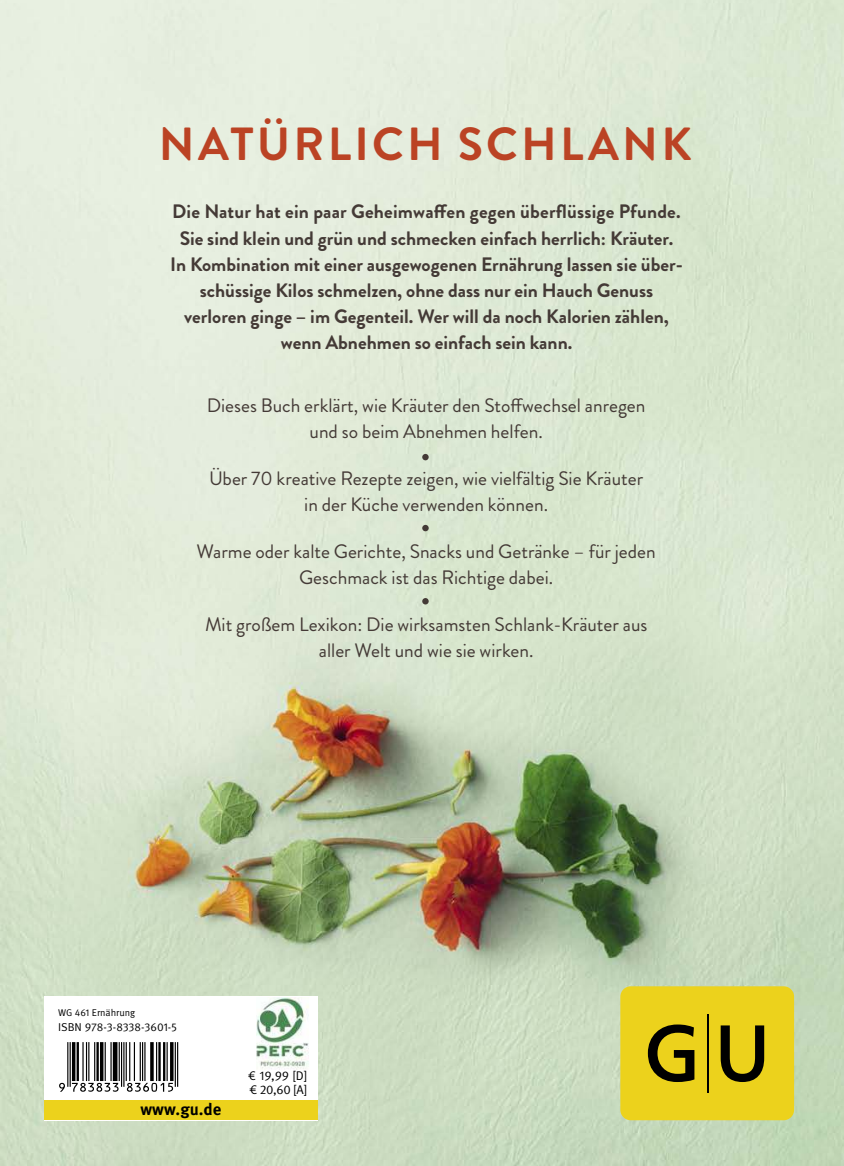
<style>
.page{position:relative;width:844px;height:1166px;background:#fff}
.page>*{position:absolute;margin:0;border:0;box-sizing:border-box;transform-origin:0 0}
.t1{font:700 46.38px "Brandon Grotesque";letter-spacing:.07em;color:#bb4324}
.t2{font:19.43px/26.1px "Brandon Grotesque";color:#443a36;text-align:center}
.t3{font:700 19.43px/26.1px "Brandon Grotesque";color:#443a36;text-align:center}
.t4{font:700 16.62px "Meta OT";color:#000}
.t5{font:12.6px/14px "Meta OT Norm";letter-spacing:-.02em;color:#000}
.t6{font:11.38px "Meta OT Norm";letter-spacing:-.01em;color:#000}
.t7{font:9.8px "Meta OT Norm";color:#000}
</style>
<div class="page">
<img style="left:0;top:0;width:843px;height:1166px">
<svg style="left:422px;top:598px;width:6px;height:6px"></svg>
<svg style="left:422px;top:454px;width:6px;height:6px"></svg>
<svg style="left:422px;top:525px;width:6px;height:6px"></svg>
<div style="left:620px;top:986px;width:173px;height:134px;background:#ecd21c;border-radius:10px"></div>
<svg style="left:647px;top:1024px;width:47px;height:58px"></svg>
<svg style="left:720px;top:1025px;width:44px;height:57px"></svg>
<hr style="left:706px;top:1014px;width:2px;height:78px;background:#000">
<div style="left:44px;top:996px;width:273px;height:124px;background:#fff"></div>
<div style="left:44px;top:1100px;width:273px;height:20px;background:#ecd21c"></div>
<img style="left:256px;top:997px;width:53px;height:72px">
<hr style="left:177px;top:1042px;width:1px;height:45px;background:#000">
<hr style="left:175px;top:1042px;width:1px;height:45px;background:#000">
<hr style="left:170px;top:1042px;width:3px;height:39px;background:#000">
<hr style="left:166px;top:1042px;width:2px;height:39px;background:#000">
<hr style="left:163px;top:1042px;width:2px;height:39px;background:#000">
<hr style="left:158px;top:1042px;width:3px;height:39px;background:#000">
<hr style="left:156px;top:1042px;width:1px;height:39px;background:#000">
<svg style="left:150px;top:1042px;width:4px;height:39px"></svg>
<hr style="left:144px;top:1042px;width:1px;height:39px;background:#000">
<hr style="left:142px;top:1042px;width:1px;height:39px;background:#000">
<hr style="left:140px;top:1042px;width:1px;height:39px;background:#000">
<hr style="left:134px;top:1042px;width:1px;height:39px;background:#000">
<hr style="left:129px;top:1042px;width:1px;height:39px;background:#000">
<hr style="left:126px;top:1042px;width:1px;height:39px;background:#000">
<hr style="left:123px;top:1042px;width:1px;height:45px;background:#000">
<hr style="left:121px;top:1042px;width:1px;height:45px;background:#000">
<hr style="left:119px;top:1042px;width:1px;height:39px;background:#000">
<hr style="left:113px;top:1042px;width:4px;height:39px;background:#000">
<hr style="left:110px;top:1042px;width:2px;height:39px;background:#000">
<hr style="left:105px;top:1042px;width:1px;height:39px;background:#000">
<hr style="left:100px;top:1042px;width:3px;height:39px;background:#000">
<hr style="left:96px;top:1042px;width:3px;height:39px;background:#000">
<hr style="left:94px;top:1042px;width:1px;height:39px;background:#000">
<hr style="left:88px;top:1042px;width:1px;height:39px;background:#000">
<hr style="left:86px;top:1042px;width:1px;height:39px;background:#000">
<hr style="left:82px;top:1042px;width:2px;height:39px;background:#000">
<hr style="left:77px;top:1042px;width:2px;height:39px;background:#000">
<hr style="left:72px;top:1042px;width:3px;height:39px;background:#000">
<hr style="left:70px;top:1042px;width:1px;height:45px;background:#000">
<hr style="left:67px;top:1042px;width:1px;height:45px;background:#000">
<svg style="left:59px;top:1083px;width:114px;height:9px"></svg>
<h1 class="t1" style="left:159px;top:118px;width:534px">NATÜRLICH SCHLANK</h1>
<p class="t3" style="left:170px;top:200px;width:514px">Die Natur hat ein paar Geheimwafen gegen überflüssige Pfunde.<br>Sie sind klein und grün und schmecken einfach herrlich: Kräuter.<br>In Kombination mit einer ausgewogenen Ernährung lassen sie über&shy;schüssige Kilos schmelzen, ohne dass nur ein Hauch Genuss verloren ginge – im Gegenteil. Wer will da noch Kalorien zählen, wenn Abnehmen so einfach sein kann.</p>
<p class="t2" style="left:207px;top:393px;width:440px">Dieses Buch erklärt, wie Kräuter den Stof wechsel anregen und so beim Abnehmen helfen.</p>
<p class="t2" style="left:209px;top:466px;width:435px">Über 70 kreative Rezepte zeigen, wie vielfältig Sie Kräuter in der Küche verwenden können.</p>
<p class="t2" style="left:196px;top:539px;width:460px">Warme oder kalte Gerichte, Snacks und Getränke – für jeden<br>Geschmack ist das Richtige dabei.</p>
<p class="t2" style="left:205px;top:612px;width:444px">Mit großem Lexikon: Die wirksamsten Schlank-Kräuter aus aller Welt und wie sie wirken.</p>
<p class="t7" style="left:58px;top:1008px;width:79px">WG 461 Ernährung</p>
<p class="t6" style="left:58px;top:1023px;width:120px">ISBN 978-3-8338-3601-5</p>
<p class="t5" style="left:248px;top:1069px;width:61px">€ 19,99 [D] € 20,60 [A]</p>
<p class="t4" style="left:140px;top:1102px;width:82px">www.gu.de</p>
</div>
